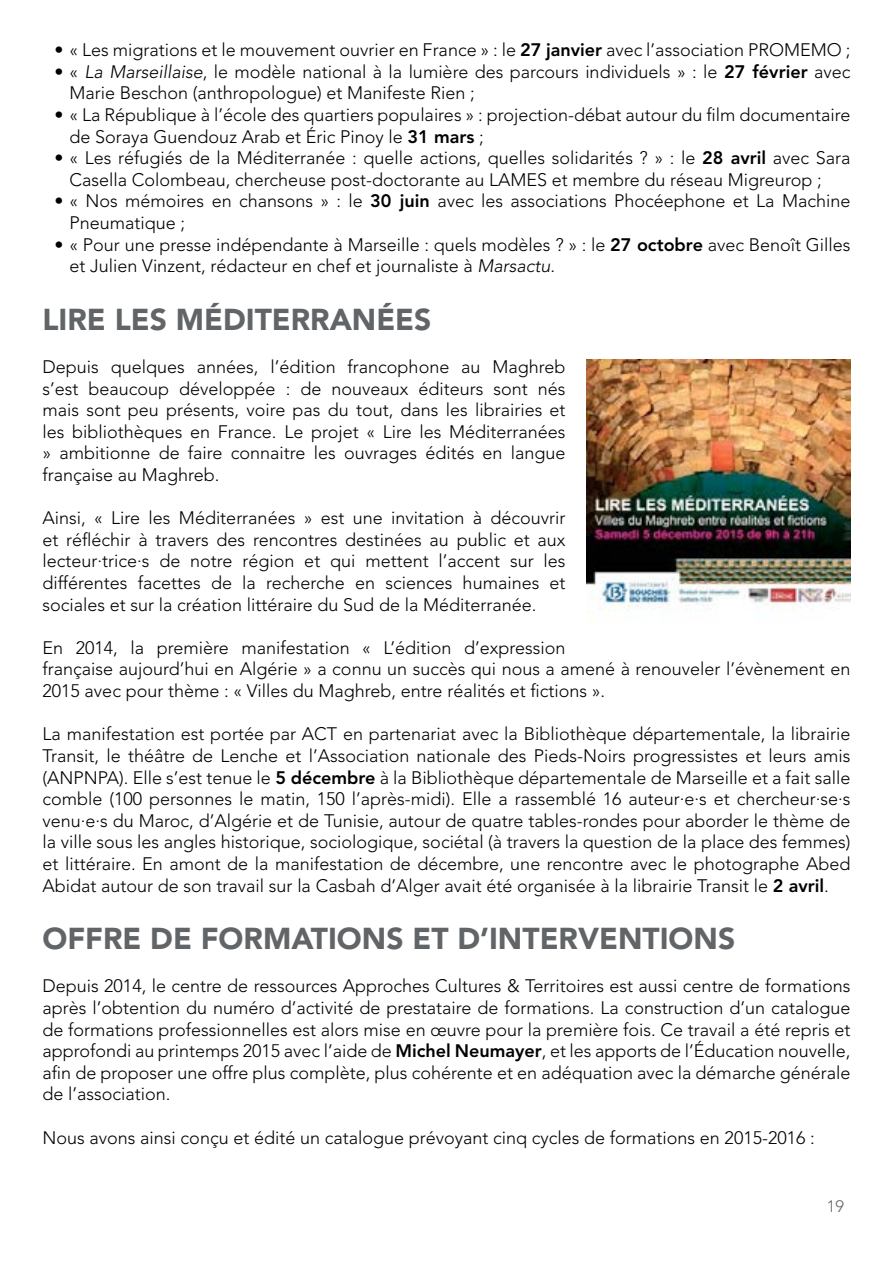
<style>
.page{position:relative;width:893px;height:1263px;background:#fff}
.page>*{position:absolute;margin:0;border:0;box-sizing:border-box;transform-origin:0 0}
.t1{font:900 30px "Avenir";color:#626568}
.t2{font:300 18px/21.6px "Avenir";color:#000}
.t3{font:300 16.5px "Avenir";color:#626568}
.s1{font-weight:800}
.s2{font-style:italic}
</style>
<div class="page">
<img style="left:587px;top:359px;width:263px;height:256px">
<p class="t2" style="left:55px;top:39px;width:797px">• « Les migrations et le mouvement ouvrier en France » : le <span class="s1">27 janvier</span> avec l’association PROMEMO ;</p>
<p class="t2" style="left:70px;top:61px;width:782px;text-indent:-15px">• « <span class="s2">La Marseillaise</span>, le modèle national à la lumière des parcours individuels » : le <span class="s1">27 février</span> avec<br>Marie Beschon (anthropologue) et Manifeste Rien ;</p>
<p class="t2" style="left:70px;top:104px;width:782px;text-indent:-15px">• « La République à l’école des quartiers populaires » : projection-débat autour du film documentaire de Soraya Guendouz Arab et Éric Pinoy le <span class="s1">31 mars</span> ;</p>
<p class="t2" style="left:70px;top:147px;width:782px;text-indent:-15px">• « Les réfugiés de la Méditerranée : quelle actions, quelles solidarités ? » : le <span class="s1">28 avril</span> avec Sara<br>Casella Colombeau, chercheuse post-doctorante au LAMES et membre du réseau Migreurop ;</p>
<p class="t2" style="left:70px;top:190px;width:782px;text-indent:-15px">• « Nos mémoires en chansons » : le <span class="s1">30 juin</span> avec les associations Phocéephone et La Machine<br>Pneumatique ;</p>
<p class="t2" style="left:70px;top:234px;width:782px;text-indent:-15px">• « Pour une presse indépendante à Marseille : quels modèles ? » : le <span class="s1">27 octobre</span> avec Benoît Gilles et Julien Vinzent, rédacteur en chef et journaliste à <span class="s2">Marsactu</span>.</p>
<h1 class="t1" style="left:43px;top:301px;width:390px">LIRE LES MÉDITERRANÉES</h1>
<p class="t2" style="left:43px;top:356px;width:525px;text-align:justify">Depuis quelques années, l’édition francophone au Maghreb s’est beaucoup développée : de nouveaux éditeurs sont nés mais sont peu présents, voire pas du tout, dans les librairies et les bibliothèques en France. Le projet « Lire les Méditerranées » ambitionne de faire connaitre les ouvrages édités en langue française au Maghreb.</p>
<p class="t2" style="left:43px;top:507px;width:525px;text-align:justify">Ainsi, « Lire les Méditerranées » est une invitation à découvrir et réfléchir à travers des rencontres destinées au public et aux lecteur·trice·s de notre région et qui mettent l’accent sur les différentes facettes de la recherche en sciences humaines et sociales et sur la création littéraire du Sud de la Méditerranée.</p>
<p class="t2" style="left:43px;top:637px;width:809px">En 2014, la première manifestation « L’édition d’expression<br>française aujourd’hui en Algérie » a connu un succès qui nous a amené à renouveler l’évènement en<br>2015 avec pour thème : « Villes du Maghreb, entre réalités et fictions ».</p>
<p class="t2" style="left:43px;top:723px;width:809px;text-align:justify">La manifestation est portée par ACT en partenariat avec la Bibliothèque départementale, la librairie Transit, le théâtre de Lenche et l’Association nationale des Pieds-Noirs progressistes et leurs amis (ANPNPA). Elle s’est tenue le <span class="s1">5 décembre</span> à la Bibliothèque départementale de Marseille et a fait salle comble (100 personnes le matin, 150 l’après-midi). Elle a rassemblé 16 auteur·e·s et chercheur·se·s venu·e·s du Maroc, d’Algérie et de Tunisie, autour de quatre tables-rondes pour aborder le thème de la ville sous les angles historique, sociologique, sociétal (à travers la question de la place des femmes) et littéraire. En amont de la manifestation de décembre, une rencontre avec le photographe Abed Abidat autour de son travail sur la Casbah d’Alger avait été organisée à la librairie Transit le <span class="s1">2 avril</span>.</p>
<h1 class="t1" style="left:43px;top:920px;width:694px">OFFRE DE FORMATIONS ET D’INTERVENTIONS</h1>
<p class="t2" style="left:43px;top:975px;width:809px;text-align:justify">Depuis 2014, le centre de ressources Approches Cultures &amp; Territoires est aussi centre de formations après l’obtention du numéro d’activité de prestataire de formations. La construction d’un catalogue de formations professionnelles est alors mise en œuvre pour la première fois. Ce travail a été repris et approfondi au printemps 2015 avec l’aide de <span class="s1">Michel Neumayer</span>, et les apports de l’Éducation nouvelle, afin de proposer une offre plus complète, plus cohérente et en adéquation avec la démarche générale de l’association.</p>
<p class="t2" style="left:43px;top:1126px;width:774px">Nous avons ainsi conçu et édité un catalogue prévoyant cinq cycles de formations en 2015-2016 :</p>
<p class="t3" style="left:827px;top:1196px;width:19px">19</p>
</div>
